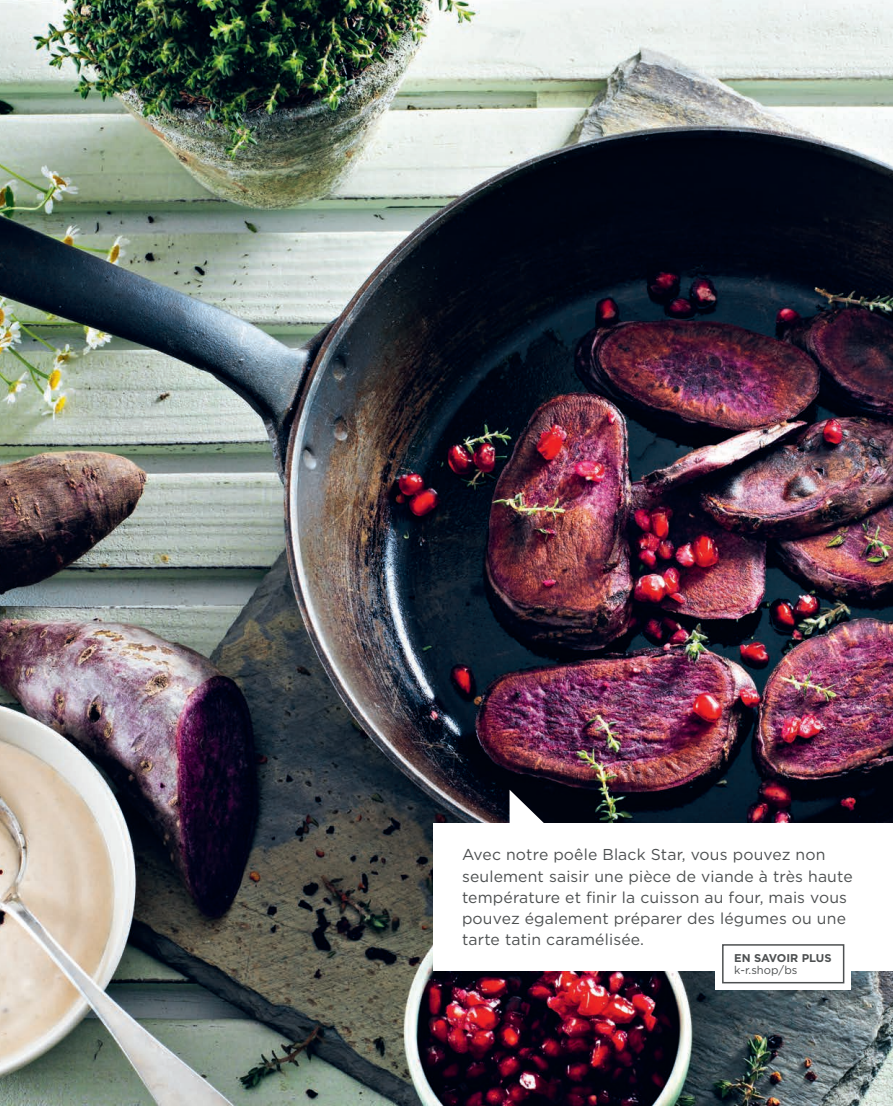
<style>
.page{position:relative;width:893px;height:1106px;background:#fff}
.page>*{position:absolute;margin:0;border:0;box-sizing:border-box;transform-origin:0 0}
.t1{font:15.75px/21.3px "Gotham";letter-spacing:.01em;color:#4d5051}
.t2{font:700 11.25px "Gotham";color:#4d5051}
.t3{font:11.25px "Gotham";color:#4d5051}
</style>
<div class="page">
<img style="left:0;top:0;width:893px;height:1106px">
<div style="left:434px;top:823px;width:459px;height:147px;background:#fff"></div>
<svg style="left:510px;top:789px;width:45px;height:34px"></svg>
<div style="left:716px;top:942px;width:135px;height:47px;background:#fff"></div>
<div style="left:722px;top:944px;width:122px;height:39px;border:2px solid #4d5051"></div>
<p class="t1" style="left:462px;top:843px;width:392px">Avec notre poêle Black Star, vous pouvez non seulement saisir une pièce de viande à très haute température et finir la cuisson au four, mais vous pouvez également préparer des légumes ou une tarte tatin caramélisée.</p>
<p class="t2" style="left:734px;top:950px;width:99px">EN SAVOIR PLUS</p>
<p class="t3" style="left:734px;top:962px;width:65px">k-r.shop/bs</p>
</div>
